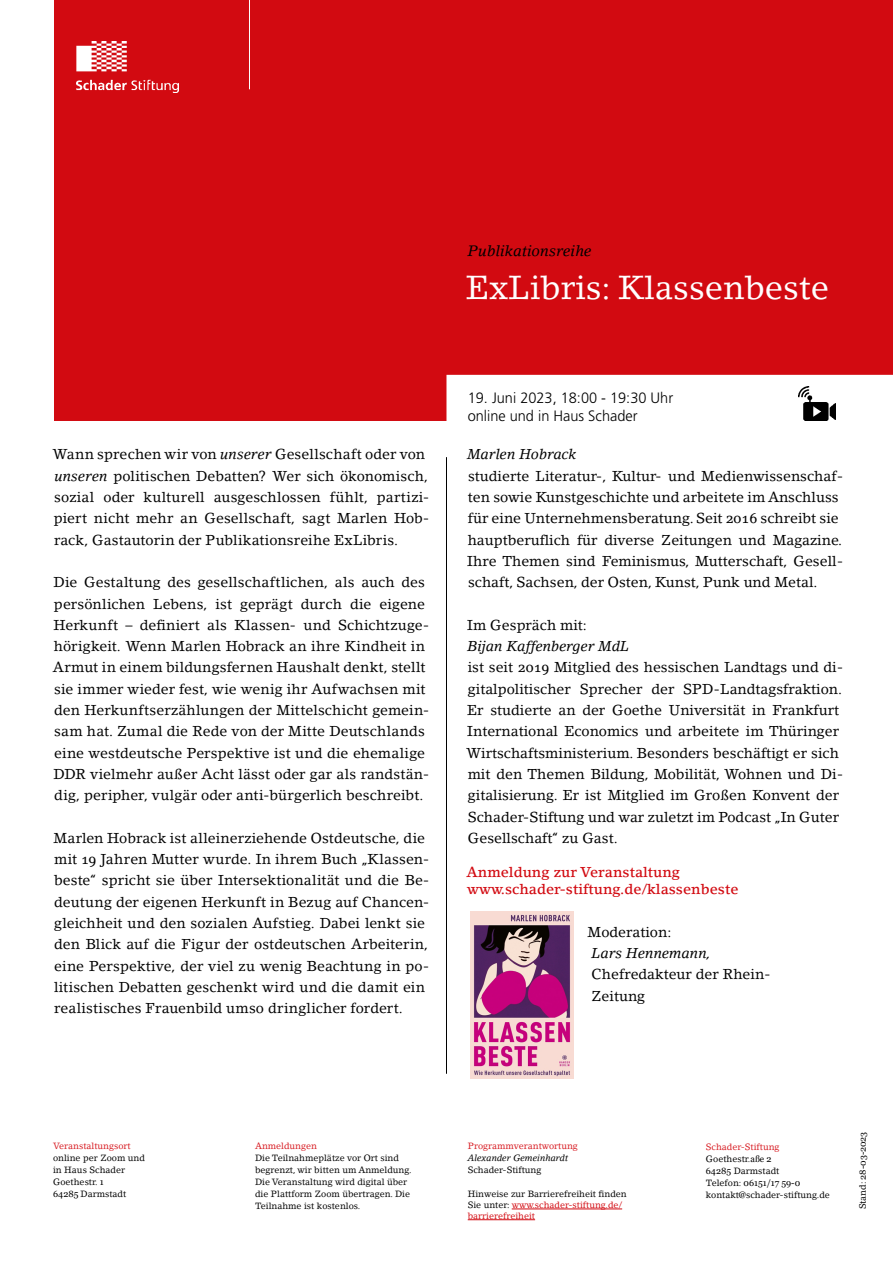
<style>
.page{position:relative;width:893px;height:1263px;background:#fff}
.page>*{position:absolute;margin:0;border:0;box-sizing:border-box;transform-origin:0 0}
.T1_Tagung_Headline_2{font:33px "Lino Letter Std";color:#fff}
.T1_Tagung_Datum_Adre{font:300 15px "Frutiger";color:#000}
.T1_Tagung{font:italic 15px "Lino Letter Std";color:#000}
.t1{font:14.25px/21.3px "Lino Letter Std";color:#000}
.t2{font:500 14.25px "Lino Letter Std";color:#d20a11}
.t3{font:italic 14.25px "Lino Letter Std";color:#000}
.t4{font:9px/12px "Lino Letter Std";color:#000}
.t5{font:9px "Lino Letter Std";color:#d71920}
.t6{font:9px "Georgia";color:#000}
.t7{font:italic 9px "Lino Letter Std";color:#000}
.s1{font-style:italic}
.s2{font-family:"Georgia"}
.s3{color:#d20a11}
.s4{font-family:"Lino Letter Std"}
</style>
<div class="page">
<div style="left:54px;top:0;width:839px;height:421px;background:#d20a11"></div>
<hr style="left:249px;top:0;width:1px;height:89px;background:#fff">
<img style="left:76px;top:41px;width:102px;height:51px">
<img style="left:799px;top:387px;width:36px;height:33px">
<hr style="left:446px;top:457px;width:1px;height:617px;background:#000">
<img style="left:471px;top:911px;width:102px;height:167px">
<hr style="left:512px;top:1209px;width:110px;height:1px;background:#d20a11">
<hr style="left:468px;top:1219px;width:67px;height:1px;background:#d20a11">
<p class="t1" style="left:53px;top:444px;width:379px">Wann sprechen wir von <span class="s1">unserer</span> Gesellschaft oder von <span class="s1">unseren</span> politischen Debatten? Wer sich ökonomisch, sozial oder kulturell ausgeschlossen fühlt, partizi&shy;piert nicht mehr an Gesellschaft, sagt Marlen Hob&shy;rack, Gastautorin der Publikationsreihe ExLibris.</p>
<p class="t1" style="left:53px;top:571px;width:378px">Die Gestaltung des gesellschaftlichen, als auch des persönlichen Lebens, ist geprägt durch die eigene Herkunft – definiert als Klassen- und Schichtzuge&shy;hörigkeit. Wenn Marlen Hobrack an ihre Kindheit in Armut in einem bildungsfernen Haushalt denkt, stellt sie immer wieder fest, wie wenig ihr Aufwachsen mit den Herkunftserzählungen der Mittelschicht gemein&shy;sam hat. Zumal die Rede von der Mitte Deutschlands eine westdeutsche Perspektive ist und die ehemalige DDR vielmehr außer Acht lässt oder gar als randstän&shy;dig, peripher, vulgär oder anti-bürgerlich beschreibt.</p>
<p class="t1" style="left:54px;top:827px;width:377px">Marlen Hobrack ist alleinerziehende Ostdeutsche, die mit 19 Jahren Mutter wurde. In ihrem Buch „Klassen&shy;beste“ spricht sie über Intersektionalität und die Be&shy;deutung der eigenen Herkunft in Bezug auf Chancen&shy;gleichheit und den sozialen Aufstieg. Dabei lenkt sie den Blick auf die Figur der ostdeutschen Arbeiterin, eine Perspektive, der viel zu wenig Beachtung in po&shy;litischen Debatten geschenkt wird und die damit ein realistisches Frauenbild umso dringlicher fordert.</p>
<p class="T1_Tagung" style="left:468px;top:241px;width:125px">Publikationsreihe</p>
<p class="T1_Tagung_Headline_2" style="left:466px;top:267px;width:365px">ExLibris: Klassenbeste</p>
<p class="T1_Tagung_Datum_Adre" style="left:468px;top:389px;width:207px">19. Juni 2023, 18:00 - 19:30 Uhr</p>
<p class="T1_Tagung_Datum_Adre" style="left:468px;top:407px;width:171px">online und in Haus Schader</p>
<p class="t3" style="left:467px;top:446px;width:111px">Marlen Hobrack</p>
<p class="t1" style="left:467px;top:465px;width:377px">studierte Literatur-, Kultur- und Medienwissenschaf&shy;ten sowie Kunstgeschichte und arbeitete im Anschluss für eine Unternehmensberatung. Seit 2016 schreibt sie hauptberuflich für diverse Zeitungen und Magazine.<br>Ihre Themen sind Feminismus, Mutterschaft, Gesell&shy;schaft, Sachsen, der Osten, Kunst, Punk und Metal.</p>
<p class="t1" style="left:467px;top:614px;width:121px">Im Gespräch mit:</p>
<p class="t3" style="left:467px;top:637px;width:164px">Bijan Kaffenberger MdL</p>
<p class="t1" style="left:466px;top:657px;width:379px">ist seit 2019 Mitglied des hessischen Landtags und di&shy;gitalpolitischer Sprecher der SPD-Landtagsfraktion.<br>Er studierte an der Goethe Universität in Frankfurt International Economics und arbeitete im Thüringer Wirtschaftsministerium. Besonders beschäftigt er sich mit den Themen Bildung, Mobilität, Wohnen und Di&shy;gitalisierung. Er ist Mitglied im Großen Konvent der Schader-Stiftung und war zuletzt im Podcast „In Guter Gesellschaft“ zu Gast.</p>
<p class="t2" style="left:466px;top:863px;width:215px">Anmeldung zur Veranstaltung</p>
<p class="t2" style="left:467px;top:880px;width:273px">www.schader-stiftung.de/klassenbeste</p>
<p class="t1" style="left:588px;top:921px;width:85px">Moderation:</p>
<p class="t3" style="left:592px;top:944px;width:121px">Lars Hennemann,</p>
<p class="t1" style="left:592px;top:964px;width:181px">Chefredakteur der Rhein-<br>Zeitung</p>
<p class="t5" style="left:255px;top:1141px;width:63px">Anmeldungen</p>
<p class="t4" style="left:255px;top:1152px;width:158px">Die Teilnahmeplätze vor Ort sind begrenzt, wir bitten um Anmeldung.<br>Die Veranstaltung wird digital über die Plattform Zoom übertragen. Die Teilnahme ist kostenlos.</p>
<p class="t5" style="left:53px;top:1141px;width:79px">Veranstaltungsort</p>
<p class="t4" style="left:53px;top:1152px;width:93px">online per Zoom und</p>
<p class="t4" style="left:53px;top:1164px;width:73px">in Haus Schader</p>
<p class="t4" style="left:53px;top:1176px;width:52px">Goethestr. <span class="s2">1</span></p>
<p class="t4" style="left:53px;top:1188px;width:75px"><span class="s2">64285</span> Darmstadt</p>
<p class="t4" style="left:468px;top:1189px;width:161px;line-height:10.8px">Hinweise zur Barrierefreiheit finden<br>Sie unter: <span class="s3">www.schader-stiftung.de/ barrierefreiheit</span></p>
<p class="t5" style="left:468px;top:1141px;width:112px">Programmverantwortung</p>
<p class="t7" style="left:468px;top:1153px;width:102px">Alexander Gemeinhardt</p>
<p class="t4" style="left:468px;top:1164px;width:75px">Schader-Stiftung</p>
<p class="t5" style="left:706px;top:1141px;width:75px">Schader-Stiftung</p>
<p class="t4" style="left:706px;top:1152px;width:67px">Goethestr.<span class="s2">aße 2</span></p>
<p class="t4" style="left:706px;top:1164px;width:75px"><span class="s2">64285</span> Darmstadt</p>
<p class="t6" style="left:706px;top:1177px;width:96px"><span class="s4">Telefon:</span> 06151/17 59-0</p>
<p class="t4" style="left:706px;top:1188px;width:125px">kontakt@schader-stiftung.de</p>
<p class="t6" style="left:857px;top:1209px;width:79px;rotate:-90deg"><span class="s4">Stand:</span> 28-03-2023</p>
</div>
